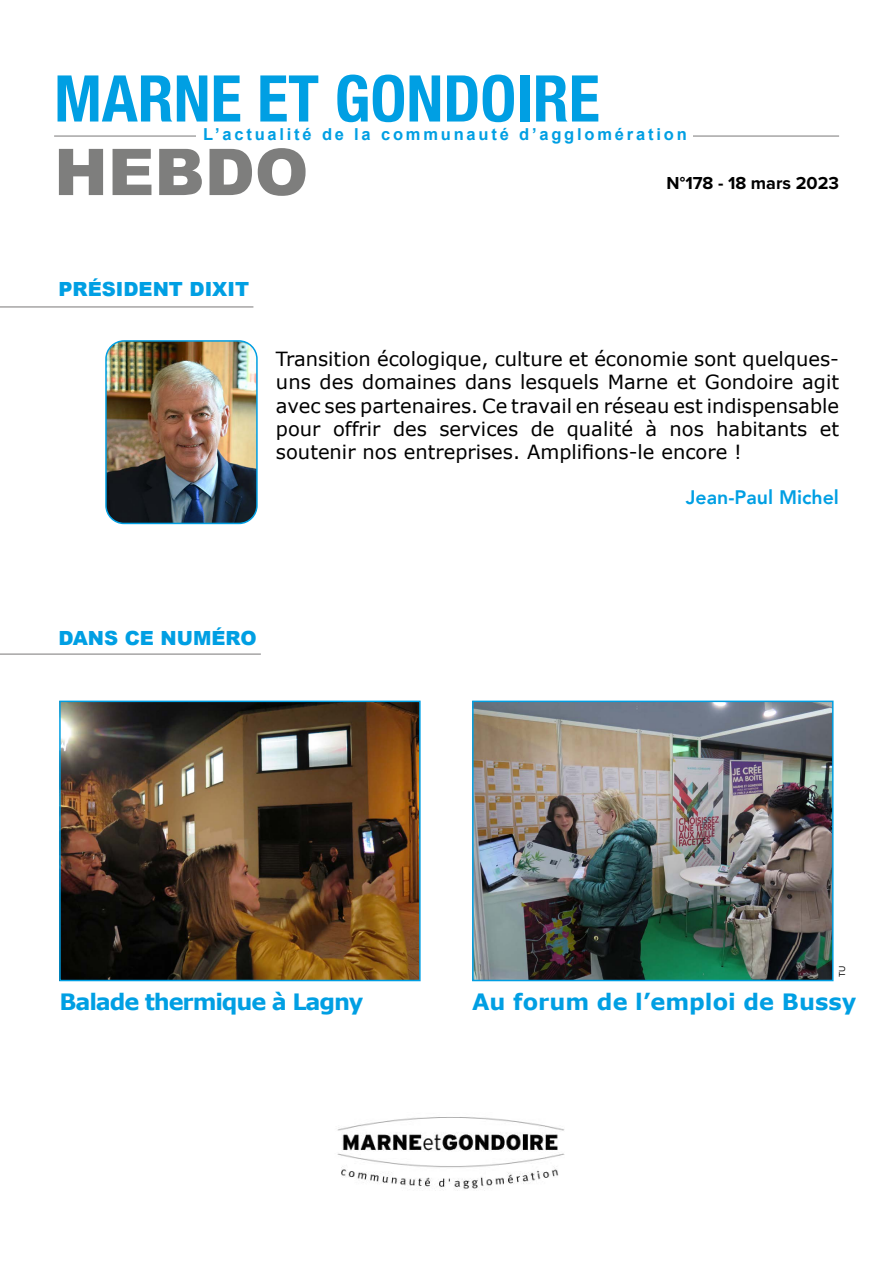
<style>
.page{position:relative;width:893px;height:1263px;background:#fff}
.page>*{position:absolute;margin:0;border:0;box-sizing:border-box;transform-origin:0 0}
.t1{font:700 condensed 64.5px "Helvetica Neue";color:#009fe3}
.t2{font:900 64.5px "Arial";color:#7e7e7d}
.t3{font:700 22.5px "Verdana";color:#009fe3}
.t4{font:700 22.5px "Verdana";letter-spacing:-.05em;color:#009fe3}
.t5{font:19.5px/23.4px "Verdana";color:#000;text-align:justify}
.t6{font:900 19.5px "Arial";color:#009fe3}
.t7{font:800 19.5px "Avenir";color:#009fe3}
.t8{font:700 18px "Proxima Nova";color:#000}
.t9{font:700 16.5px "Arial";letter-spacing:.17em;color:#009fe3}
.t10{font:9px "Proxima Nova";color:#000}
</style>
<div class="page">
<hr style="left:54px;top:135px;width:785px;height:2px;background:#a6a5a5">
<div style="left:197px;top:128px;width:496px;height:12px;background:#fff"></div>
<img style="left:108px;top:343px;width:147px;height:180px">
<div style="left:105px;top:340px;width:153px;height:184px;border:2px solid #009fe3;border-radius:18px"></div>
<img style="left:337px;top:1117px;width:228px;height:74px">
<img style="left:62px;top:704px;width:356px;height:274px">
<div style="left:59px;top:701px;width:362px;height:280px;border:2px solid #009fe3"></div>
<hr style="left:0;top:306px;width:253px;height:2px;background:#a6a5a5">
<hr style="left:0;top:653px;width:261px;height:2px;background:#a6a5a5">
<img style="left:475px;top:704px;width:355px;height:274px">
<div style="left:472px;top:701px;width:361px;height:280px;border:2px solid #009fe3"></div>
<h1 class="t1" style="left:54px;top:45px;width:547px">MARNE ET GONDOIRE</h1>
<h1 class="t2" style="left:54px;top:125px;width:256px">HEBDO</h1>
<p class="t9" style="left:203px;top:123px;width:485px">L’actualité de la communauté d’agglomération</p>
<p class="t8" style="left:667px;top:169px;width:174px">N°178 - 18 mars 2023</p>
<p class="t6" style="left:58px;top:275px;width:192px">PRÉSIDENT DIXIT</p>
<p class="t5" style="left:276px;top:347px;width:565px">Transition écologique, culture et économie sont quelques&shy;uns des domaines dans lesquels Marne et Gondoire agit avec ses partenaires. Ce travail en réseau est indispensable pour offrir des services de qualité à nos habitants et soutenir nos entreprises. Amplifions-le encore !</p>
<p class="t7" style="left:686px;top:482px;width:155px">Jean-Paul Michel</p>
<p class="t6" style="left:58px;top:624px;width:200px">DANS CE NUMÉRO</p>
<p class="t10" style="left:835px;top:977px;width:13px;rotate:-90deg">TU</p>
<p class="t4" style="left:59px;top:987px;width:306px">Balade thermique à Lagny</p>
<p class="t3" style="left:472px;top:987px;width:386px">Au forum de l’emploi de Bussy</p>
</div>
